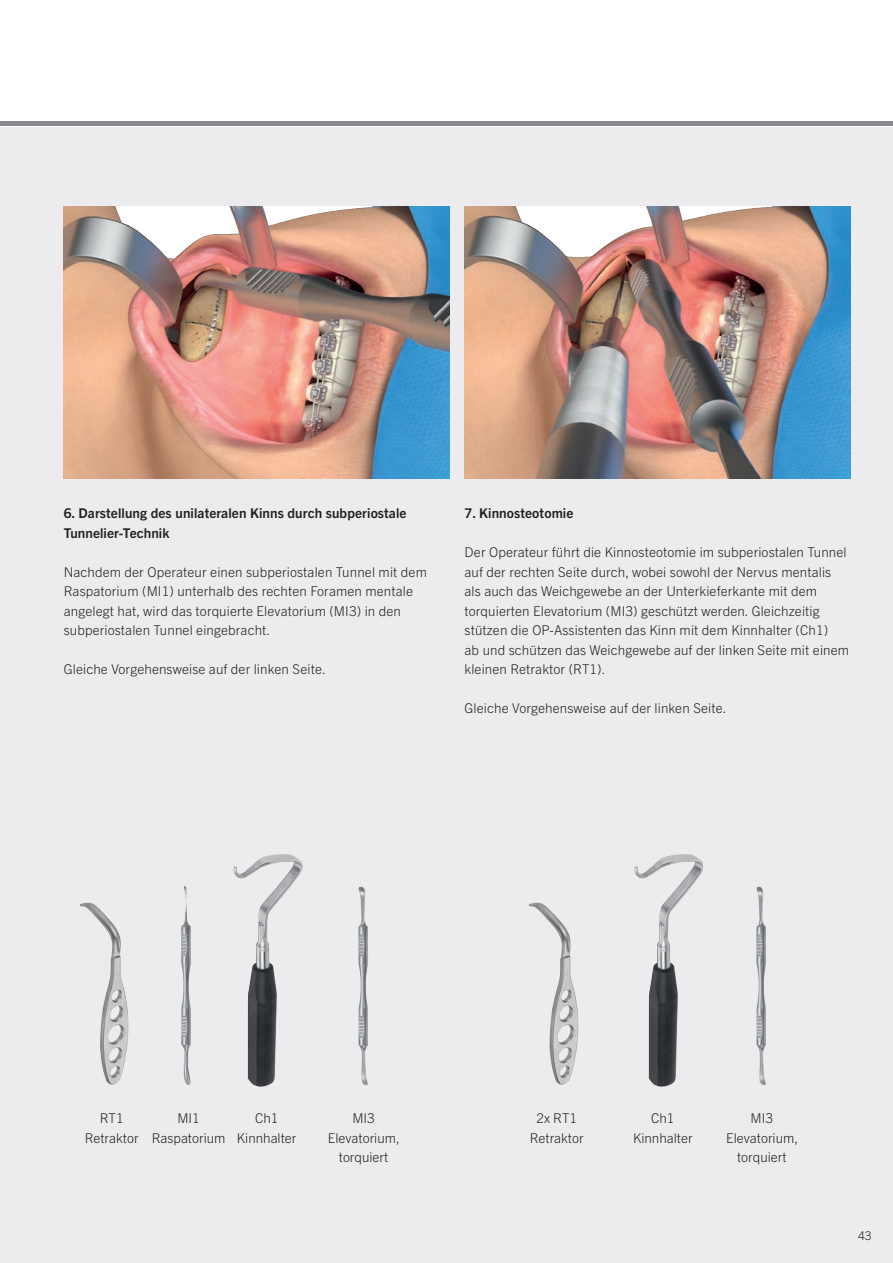
<style>
.page{position:relative;width:893px;height:1263px;background:#fff}
.page>*{position:absolute;margin:0;border:0;box-sizing:border-box;transform-origin:0 0}
.t1{font:300 13.5px/19.5px "Trade Gothic Next LT Pro";letter-spacing:.01em;color:#231f20;text-align:center}
.t2{font:700 13.5px/19.5px "Trade Gothic Next LT Pro";letter-spacing:.01em;color:#231f20}
.t3{font:300 12px "Trade Gothic Next LT Pro";color:#231f20}
</style>
<div class="page">
<div style="left:0;top:128px;width:893px;height:1135px;background:#ececee"></div>
<hr style="left:0;top:121px;width:893px;height:4px;background:#87898c">
<img style="left:64px;top:206px;width:386px;height:273px">
<img style="left:465px;top:206px;width:386px;height:273px">
<img style="left:79px;top:902px;width:50px;height:183px">
<img style="left:529px;top:902px;width:50px;height:183px">
<img style="left:233px;top:854px;width:69px;height:233px">
<img style="left:634px;top:854px;width:69px;height:233px">
<img style="left:181px;top:886px;width:10px;height:199px">
<img style="left:358px;top:886px;width:10px;height:199px">
<img style="left:756px;top:886px;width:10px;height:199px">
<p class="t2" style="left:64px;top:502px;width:344px">6. Darstellung des unilateralen Kinns durch subperiostale<br>Tunnelier-Technik</p>
<p class="t1" style="left:64px;top:561px;width:365px;text-align:left">Nachdem der Operateur einen subperiostalen Tunnel mit dem Raspatorium (MI1) unterhalb des rechten Foramen mentale angelegt hat, wird das torquierte Elevatorium (MI3) in den subperiostalen Tunnel eingebracht.</p>
<p class="t1" style="left:64px;top:659px;width:264px">Gleiche Vorgehensweise auf der linken Seite.</p>
<p class="t2" style="left:465px;top:502px;width:110px">7. Kinnosteotomie</p>
<p class="t1" style="left:465px;top:541px;width:386px;text-align:left">Der Operateur führt die Kinnosteotomie im subperiostalen Tunnel auf der rechten Seite durch, wobei sowohl der Nervus mentalis als auch das Weichgewebe an der Unterkieferkante mit dem torquierten Elevatorium (MI3) geschützt werden. Gleichzeitig stützen die OP-Assistenten das Kinn mit dem Kinnhalter (Ch1)<br>ab und schützen das Weichgewebe auf der linken Seite mit einem kleinen Retraktor (RT1).</p>
<p class="t1" style="left:465px;top:698px;width:264px">Gleiche Vorgehensweise auf der linken Seite.</p>
<p class="t1" style="left:85px;top:1108px;width:55px">RT1<br>Retraktor</p>
<p class="t1" style="left:530px;top:1108px;width:55px">2x RT1<br>Retraktor</p>
<p class="t1" style="left:152px;top:1108px;width:75px">MI1<br>Raspatorium</p>
<p class="t1" style="left:328px;top:1108px;width:73px">MI3<br>Elevatorium, torquiert</p>
<p class="t1" style="left:726px;top:1108px;width:73px">MI3<br>Elevatorium, torquiert</p>
<p class="t1" style="left:237px;top:1108px;width:61px">Ch1<br>Kinnhalter</p>
<p class="t1" style="left:633px;top:1108px;width:61px">Ch1<br>Kinnhalter</p>
<p class="t3" style="left:858px;top:1227px;width:15px">43</p>
</div>
